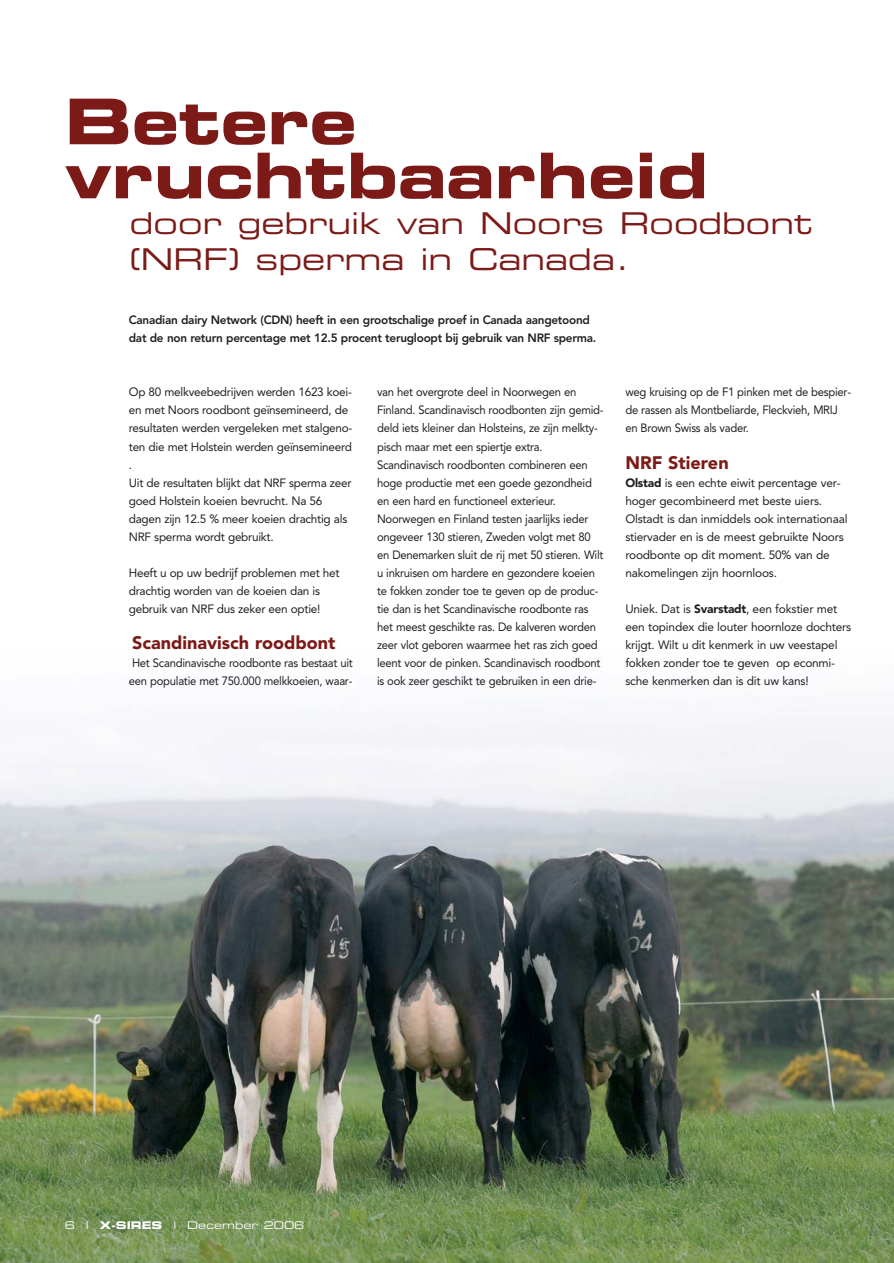
<style>
.page{position:relative;width:894px;height:1263px;background:#fff}
.page>*{position:absolute;margin:0;border:0;box-sizing:border-box;transform-origin:0 0}
.t1{font:63px/54px "Eurostile Bold Extended Two";color:#7c1a18}
.t2{font:30px/36px "Eurostile Extended Two";color:#7c1a18}
.t3{font:900 18px "Avenir";color:#7c1a18}
.t4{font:12px/18px "Avenir";letter-spacing:-.02em;color:#231f20;scale:.94 1}
.t5{font:12px/18px "Avenir";letter-spacing:-.02em;color:#231f20}
.t6{font:800 12px/18px "Avenir";letter-spacing:-.025em;color:#231f20}
.t7{font:10.5px "Eurostile Extended Two";color:#fff}
.s1{font-weight:900}
.s2{font-family:"Eurostile Bold Extended Two"}
</style>
<div class="page">
<img style="left:0;top:703px;width:893px;height:559px">
<h1 class="t1" style="left:65px;top:100px;width:644px">Betere vruchtbaarheid</h1>
<h2 class="t2" style="left:130px;top:208px;width:683px">door gebruik van Noors Roodbont (NRF) sperma in Canada.</h2>
<p class="t6" style="left:129px;top:312px;width:469px">Canadian dairy Network (CDN) heeft in een grootschalige proef in Canada aangetoond dat de non return percentage met 12.5 procent terugloopt bij gebruik van NRF sperma.</p>
<p class="t5" style="left:129px;top:384px;width:225px">Op 80 melkveebedrijven werden 1623 koei&shy;en met Noors roodbont geïnsemineerd, de resultaten werden vergeleken met stalgeno&shy;ten die met Holstein werden geïnsemineerd .<br>Uit de resultaten blijkt dat NRF sperma zeer goed Holstein koeien bevrucht. Na 56 dagen zijn 12.5 % meer koeien drachtig als NRF sperma wordt gebruikt.</p>
<p class="t5" style="left:129px;top:564px;width:212px">Heeft u op uw bedrijf problemen met het drachtig worden van de koeien dan is gebruik van NRF dus zeker een optie!</p>
<h3 class="t3" style="left:132px;top:635px;width:205px">Scandinavisch roodbont</h3>
<p class="t4" style="left:129px;top:654px;width:240px">Het Scandinavische roodbonte ras bestaat uit een populatie met 750.000 melkkoeien, waar-</p>
<p class="t4" style="left:377px;top:384px;width:242px">van het overgrote deel in Noorwegen en Finland. Scandinavisch roodbonten zijn gemid&shy;deld iets kleiner dan Holsteins, ze zijn melkty&shy;pisch maar met een spiertje extra.<br>Scandinavisch roodbonten combineren een hoge productie met een goede gezondheid en een hard en functioneel exterieur.<br>Noorwegen en Finland testen jaarlijks ieder ongeveer 130 stieren, Zweden volgt met 80 en Denemarken sluit de rij met 50 stieren. Wilt u inkruisen om hardere en gezondere koeien te fokken zonder toe te geven op de produc&shy;tie dan is het Scandinavische roodbonte ras het meest geschikte ras. De kalveren worden zeer vlot geboren waarmee het ras zich goed leent voor de pinken. Scandinavisch roodbont is ook zeer geschikt te gebruiken in een drie-</p>
<p class="t4" style="left:625px;top:384px;width:241px">weg kruising op de F1 pinken met de bespier&shy;de rassen als Montbeliarde, Fleckvieh, MRIJ en Brown Swiss als vader.</p>
<h3 class="t3" style="left:625px;top:455px;width:105px">NRF Stieren</h3>
<p class="t5" style="left:625px;top:474px;width:223px"><span class="s1">Olstad</span> is een echte eiwit percentage ver&shy;hoger gecombineerd met beste uiers.<br>Olstadt is dan inmiddels ook internationaal stiervader en is de meest gebruikte Noors roodbonte op dit moment. 50% van de nakomelingen zijn hoornloos.</p>
<p class="t5" style="left:625px;top:600px;width:227px">Uniek. Dat is <span class="s1">Svarstadt</span>, een fokstier met een topindex die louter hoornloze dochters krijgt. Wilt u dit kenmerk in uw veestapel fokken zonder toe te geven op econmi&shy;sche kenmerken dan is dit uw kans!</p>
<p class="t7" style="left:65px;top:1220px;width:241px">6 | <span class="s2">X-SIRES</span> | December 2006</p>
</div>
